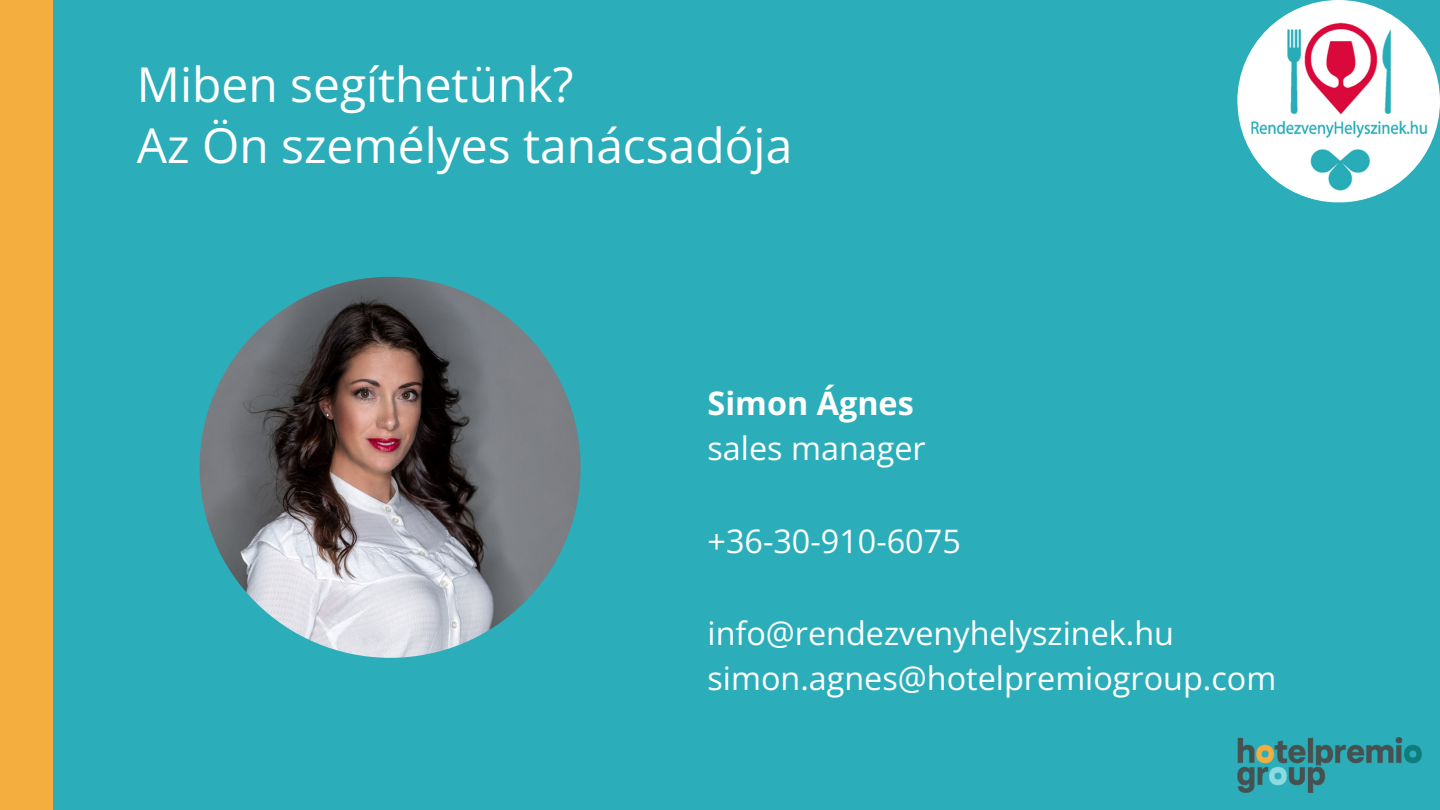
<style>
.page{position:relative;width:1440px;height:810px;background:#2baeba}
.page>*{position:absolute;margin:0;border:0;box-sizing:border-box;transform-origin:0 0}
.t1{font:48px/60.8px "Open Sans";color:#fff}
.t2{font:32.4px "Open Sans";color:#fff}
.t3{font:700 32.4px "Open Sans";color:#fff}
</style>
<div class="page">
<div style="left:0;top:0;width:52px;height:810px;background:#f4ae3f"></div>
<img style="left:200px;top:277px;width:381px;height:381px;border-radius:50%">
<img style="left:1237px;top:0;width:203px;height:203px;border-radius:50%">
<img style="left:1237px;top:737px;width:184px;height:56px">
<p class="t1" style="left:137px;top:53px;width:657px">Miben segíthetünk?<br>Az Ön személyes tanácsadója</p>
<p class="t3" style="left:708px;top:381px;width:208px">Simon Ágnes</p>
<p class="t2" style="left:708px;top:426px;width:220px">sales manager</p>
<p class="t2" style="left:708px;top:518px;width:255px">+36-30-910-6075</p>
<p class="t2" style="left:708px;top:610px;width:468px">info@rendezvenyhelyszinek.hu</p>
<p class="t2" style="left:708px;top:655px;width:570px">simon.agnes@hotelpremiogroup.com</p>
</div>
